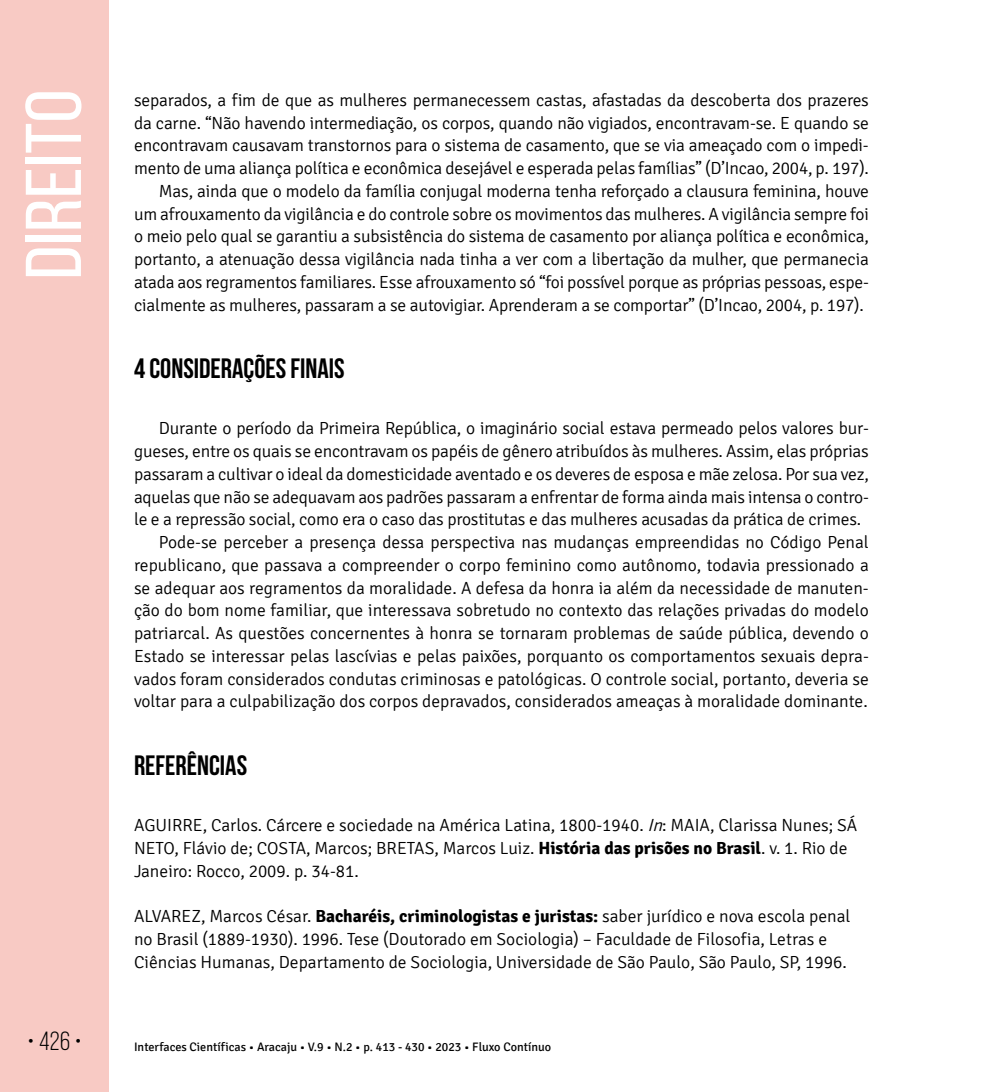
<style>
.page{position:relative;width:993px;height:1092px;background:#fff}
.page>*{position:absolute;margin:0;border:0;box-sizing:border-box;transform-origin:0 0}
.t1{font:78.75px "Bebas Neue";color:#fff;scale:1.09 1}
.t2{font:700 28px "Bebas Neue";color:#000}
.t3{font:26.25px "Bebas Neue";color:#000}
.t4{font:300 17.5px/22.8px "Signika";letter-spacing:-.01em;color:#000}
.t5{font:12.25px "Signika";color:#000}
.s1{font-style:italic}
.s2{font-weight:700}
</style>
<div class="page">
<div style="left:0;top:0;width:109px;height:1091px;background:#f8cac4"></div>
<h1 class="t1" style="left:11px;top:279px;width:176px;rotate:-90deg">Direito</h1>
<p class="t4" style="left:134px;top:89px;width:736px;text-align:right">separados, a fim de que as mulheres permanecessem castas, afastadas da descoberta dos prazeres da carne. “Não havendo intermediação, os corpos, quando não vigiados, encontravam-se. E quando se encontravam causavam transtornos para o sistema de casamento, que se via ameaçado com o impedi&shy;mento de uma aliança política e econômica desejável e esperada pelas famílias” (D’Incao, 2004, p. 197).<br>Mas, ainda que o modelo da família conjugal moderna tenha reforçado a clausura feminina, houve um afrouxamento da vigilância e do controle sobre os movimentos das mulheres. A vigilância sempre foi o meio pelo qual se garantiu a subsistência do sistema de casamento por aliança política e econômica, portanto, a atenuação dessa vigilância nada tinha a ver com a libertação da mulher, que permanecia atada aos regramentos familiares. Esse afrouxamento só “foi possível porque as próprias pessoas, espe&shy;cialmente as mulheres, passaram a se autovigiar. Aprenderam a se comportar” (D’Incao, 2004, p. 197).</p>
<h2 class="t2" style="left:134px;top:353px;width:212px">4 CONSIDERAÇÕES FINAIS</h2>
<p class="t4" style="left:159px;top:417px;width:711px">Durante o período da Primeira República, o imaginário social estava permeado pelos valores bur-</p>
<p class="t4" style="left:134px;top:440px;width:736px">gueses, entre os quais se encontravam os papéis de gênero atribuídos às mulheres. Assim, elas próprias</p>
<p class="t4" style="left:134px;top:463px;width:736px">passaram a cultivar o ideal da domesticidade aventado e os deveres de esposa e mãe zelosa. Por sua vez,</p>
<p class="t4" style="left:134px;top:485px;width:736px">aquelas que não se adequavam aos padrões passaram a enfrentar de forma ainda mais intensa o contro-</p>
<p class="t4" style="left:134px;top:508px;width:728px">le e a repressão social, como era o caso das prostitutas e das mulheres acusadas da prática de crimes.</p>
<p class="t4" style="left:159px;top:531px;width:711px">Pode-se perceber a presença dessa perspectiva nas mudanças empreendidas no Código Penal</p>
<p class="t4" style="left:134px;top:554px;width:736px">republicano, que passava a compreender o corpo feminino como autônomo, todavia pressionado a</p>
<p class="t4" style="left:134px;top:576px;width:736px">se adequar aos regramentos da moralidade. A defesa da honra ia além da necessidade de manuten-</p>
<p class="t4" style="left:134px;top:599px;width:736px">ção do bom nome familiar, que interessava sobretudo no contexto das relações privadas do modelo</p>
<p class="t4" style="left:134px;top:622px;width:736px">patriarcal. As questões concernentes à honra se tornaram problemas de saúde pública, devendo o</p>
<p class="t4" style="left:134px;top:645px;width:736px">Estado se interessar pelas lascívias e pelas paixões, porquanto os comportamentos sexuais depra-</p>
<p class="t4" style="left:134px;top:667px;width:736px">vados foram considerados condutas criminosas e patológicas. O controle social, portanto, deveria se</p>
<p class="t4" style="left:134px;top:690px;width:735px">voltar para a culpabilização dos corpos depravados, considerados ameaças à moralidade dominante.</p>
<h2 class="t2" style="left:134px;top:749px;width:115px">REFERÊNCIAS</h2>
<p class="t4" style="left:134px;top:814px;width:724px">AGUIRRE, Carlos. Cárcere e sociedade na América Latina, 1800-1940. <span class="s1">In</span>: MAIA, Clarissa Nunes; SÁ<br>NETO, Flávio de; COSTA, Marcos; BRETAS, Marcos Luiz. <span class="s2">História das prisões no Brasil</span>. v. 1. Rio de<br>Janeiro: Rocco, 2009. p. 34-81.</p>
<p class="t4" style="left:134px;top:905px;width:717px">ALVAREZ, Marcos César. <span class="s2">Bacharéis, criminologistas e juristas:</span> saber jurídico e nova escola penal no Brasil (1889-1930). 1996. Tese (Doutorado em Sociologia) – Faculdade de Filosofia, Letras e<br>Ciências Humanas, Departamento de Sociologia, Universidade de São Paulo, São Paulo, SP, 1996.</p>
<h3 class="t3" style="left:28px;top:1026px;width:56px">• 426 •</h3>
<p class="t5" style="left:134px;top:1040px;width:418px">Interfaces Científicas • Aracaju • V.9 • N.2 • p. 413 - 430 • 2023 • Fluxo Contínuo</p>
</div>
